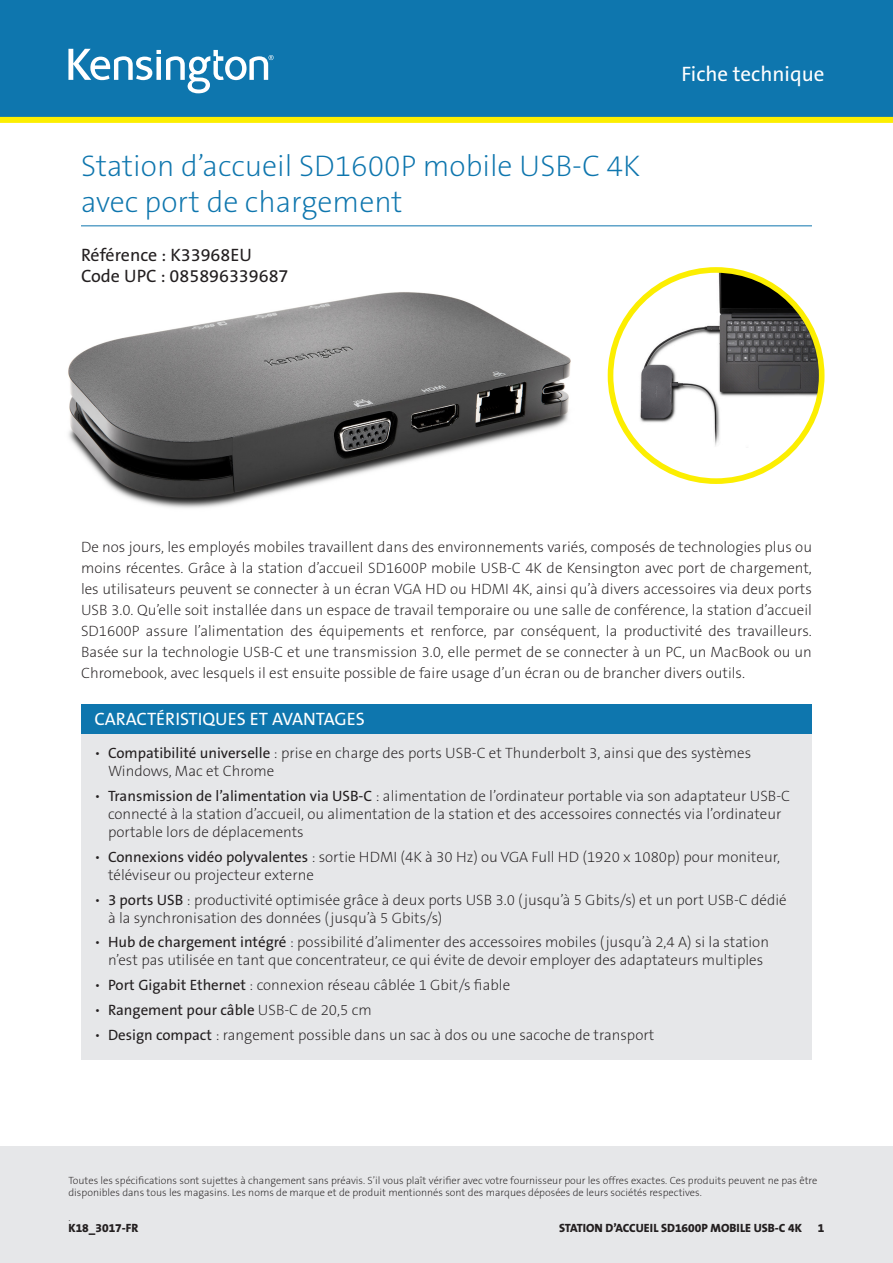
<style>
.page{position:relative;width:893px;height:1263px;background:#fff}
.page>*{position:absolute;margin:0;border:0;box-sizing:border-box;transform-origin:0 0}
.Main_Header_Blue{font:30px/36px "The Sans KENSINGTON2 XL";color:#0e76ae}
.t1{font:21px "The Sans KENSINGTON5 Rg";color:#fff}
.Part_No__UPC{font:18px "The Sans KENSINGTON5 Rg";color:#231f20}
.Table_Header{font:18px "The Sans KENSINGTON5 Rg";color:#fff}
.Body{font:15px/21px "The Sans KENSINGTON2 XL";color:#231f20}
.t2{font:15px "The Sans KENSINGTON5 Rg";color:#231f20}
.t3{font:12px "The Sans KENSINGTON8 XB";color:#231f20}
.t4{font:10.5px/12.6px "The Sans KENSINGTON2 XL";color:#231f20}
.s1{font-family:"The Sans KENSINGTON5 Rg"}
.s2{font-family:"The Sans KENSINGTON2 XL"}
</style>
<div class="page">
<div style="left:0;top:0;width:893px;height:120px;background:#0e76ae"></div>
<svg style="left:68px;top:49px;width:206px;height:44px"></svg>
<div style="left:0;top:117px;width:893px;height:6px;background:#fcee01"></div>
<div style="left:0;top:1146px;width:893px;height:117px;background:#e6e7e9"></div>
<img style="left:68px;top:226px;width:583px;height:282px">
<hr style="left:81px;top:225px;width:731px;height:1px;background:#0e76ae">
<div style="left:81px;top:704px;width:731px;height:30px;background:#0e76ae"></div>
<div style="left:81px;top:734px;width:731px;height:325px;background:#e6e7e9"></div>
<img style="left:633px;top:270px;width:189px;height:177px">
<div style="left:608px;top:267px;width:216px;height:217px;border:6px solid #fcee01;border-radius:50%"></div>
<p class="Main_Header_Blue" style="left:81px;top:149px;width:561px">Station d’accueil SD1600P mobile USB-C 4K avec port de chargement</p>
<p class="Part_No__UPC" style="left:81px;top:245px;width:172px">Référence : K33968EU</p>
<p class="Part_No__UPC" style="left:81px;top:266px;width:209px">Code UPC : 085896339687</p>
<h2 class="t1" style="left:681px;top:63px;width:145px">Fiche technique</h2>
<p class="Body" style="left:81px;top:536px;width:732px;text-align:justify">De nos jours, les employés mobiles travaillent dans des environnements variés, composés de technologies plus ou moins récentes. Grâce à la station d’accueil SD1600P mobile USB-C 4K de Kensington avec port de chargement, les utilisateurs peuvent se connecter à un écran VGA HD ou HDMI 4K, ainsi qu’à divers accessoires via deux ports USB 3.0. Qu’elle soit installée dans un espace de travail temporaire ou une salle de conférence, la station d’accueil SD1600P assure l’alimentation des équipements et renforce, par conséquent, la productivité des travailleurs.<br>Basée sur la technologie USB-C et une transmission 3.0, elle permet de se connecter à un PC, un MacBook ou un Chromebook, avec lesquels il est ensuite possible de faire usage d’un écran ou de brancher divers outils.</p>
<p class="Table_Header" style="left:94px;top:710px;width:272px">CARACTÉRISTIQUES ET AVANTAGES</p>
<p class="Body" style="left:108px;top:745px;width:645px;line-height:18px;text-indent:-14px">• <span class="s1">Compatibilité universelle</span> : prise en charge des ports USB-C et Thunderbolt 3, ainsi que des systèmes<br>Windows, Mac et Chrome</p>
<p class="Body" style="left:108px;top:787px;width:684px;line-height:18px;text-indent:-14px">• <span class="s1">Transmission de l’alimentation via USB-C</span> : alimentation de l’ordinateur portable via son adaptateur USB-C connecté à la station d’accueil, ou alimentation de la station et des accessoires connectés via l’ordinateur portable lors de déplacements</p>
<p class="Body" style="left:108px;top:848px;width:673px;line-height:18px;text-indent:-14px">• <span class="s1">Connexions vidéo polyvalentes</span> : sortie HDMI (4K à 30 Hz) ou VGA Full HD (1920 x 1080p) pour moniteur, téléviseur ou projecteur externe</p>
<p class="Body" style="left:108px;top:891px;width:680px;line-height:18px;text-indent:-14px">• <span class="s1">3 ports USB</span> : productivité optimisée grâce à deux ports USB 3.0 (jusqu’à 5 Gbits/s) et un port USB-C dédié à la synchronisation des données (jusqu’à 5 Gbits/s)</p>
<p class="Body" style="left:94px;top:934px;width:676px;line-height:18px;text-align:center">• <span class="s1">Hub de chargement intégré</span> : possibilité d’alimenter des accessoires mobiles (jusqu’à 2,4 A) si la station n’est pas utilisée en tant que concentrateur, ce qui évite de devoir employer des adaptateurs multiples</p>
<p class="Body" style="left:94px;top:975px;width:417px">• <span class="s1">Port Gigabit Ethernet</span> : connexion réseau câblée 1 Gbit/s fiable</p>
<p class="t2" style="left:94px;top:1002px;width:279px"><span class="s2">•</span> Rangement pour câble <span class="s2">USB-C de 20,5 cm</span></p>
<p class="Body" style="left:94px;top:1024px;width:561px">• <span class="s1">Design compact</span> : rangement possible dans un sac à dos ou une sacoche de transport</p>
<p class="t4" style="left:68px;top:1174px;width:750px">Toutes les spécifications sont sujettes à changement sans préavis. S’il vous plaît vérifier avec votre fournisseur pour les offres exactes. Ces produits peuvent ne pas être disponibles dans tous les magasins. Les noms de marque et de produit mentionnés sont des marques déposées de leurs sociétés respectives.</p>
<p class="t4" style="left:68px;top:1212px;width:4px">.</p>
<p class="t3" style="left:68px;top:1221px;width:71px">K18_3017-FR</p>
<p class="t3" style="left:559px;top:1221px;width:244px">STATION D’ACCUEIL SD1600P MOBILE USB-C 4K</p>
<p class="t3" style="left:818px;top:1221px;width:8px">1</p>
</div>
